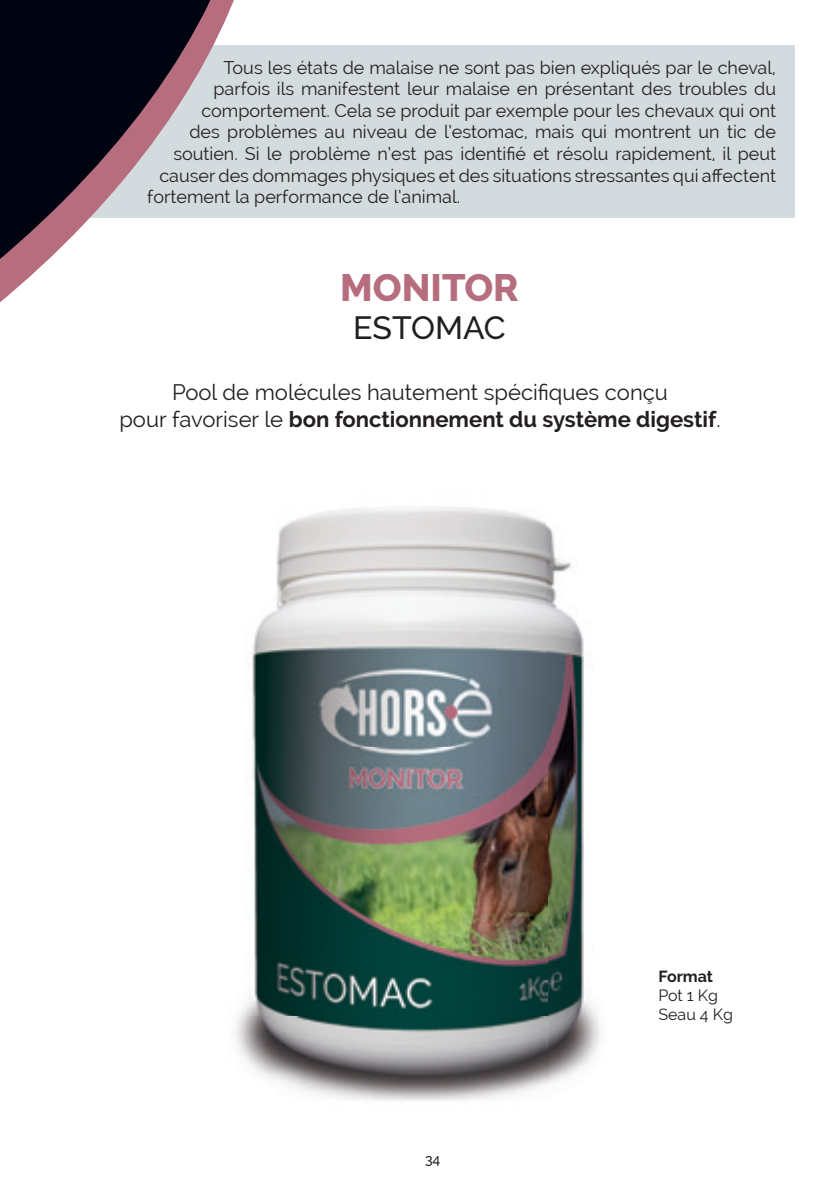
<style>
.page{position:relative;width:840px;height:1191px;background:#fff}
.page>*{position:absolute;margin:0;border:0;box-sizing:border-box;transform-origin:0 0}
.t1{font:800 38px "Raleway";color:#b66e7e}
.t2{font:500 32px "Raleway";color:#231f20}
.t3{font:22px/26.4px "Raleway";color:#231f20;text-align:center}
.t4{font:18px "Raleway";color:#231f20}
.t5{font:16px/19.2px "Raleway";color:#231f20}
.t6{font:700 16px "Raleway";color:#231f20}
.t7{font:500 14px "Raleway";color:#231f20}
.s1{font-weight:700}
</style>
<div class="page">
<div style="left:45px;top:45px;width:749px;height:172px;background:#d4dbdf"></div>
<img style="left:236px;top:507px;width:364px;height:594px">
<svg style="left:0;top:0;width:276px;height:302px"></svg>
<p class="t4" style="left:223px;top:57px;width:553px">Tous les états de malaise ne sont pas bien expliqués par le cheval,</p>
<p class="t4" style="left:213px;top:78px;width:564px">parfois ils manifestent leur malaise en présentant des troubles du</p>
<p class="t4" style="left:201px;top:100px;width:576px">comportement. Cela se produit par exemple pour les chevaux qui ont</p>
<p class="t4" style="left:189px;top:122px;width:587px">des problèmes au niveau de l’estomac, mais qui montrent un tic de</p>
<p class="t4" style="left:173px;top:143px;width:604px">soutien. Si le problème n’est pas identifié et résolu rapidement, il peut</p>
<p class="t4" style="left:159px;top:165px;width:618px">causer des dommages physiques et des situations stressantes qui affectent</p>
<p class="t4" style="left:147px;top:186px;width:314px">fortement la performance de l’animal.</p>
<h1 class="t1" style="left:340px;top:266px;width:180px">MONITOR</h1>
<h2 class="t2" style="left:353px;top:309px;width:154px">ESTOMAC</h2>
<p class="t3" style="left:119px;top:379px;width:602px">Pool de molécules hautement spécifiques conçu<br>pour favoriser le <span class="s1">bon fonctionnement du système digestif</span>.</p>
<p class="t7" style="left:425px;top:1151px;width:17px">34</p>
<p class="t6" style="left:658px;top:966px;width:56px">Format</p>
<p class="t5" style="left:658px;top:985px;width:76px">Pot 1 Kg<br>Seau 4 Kg</p>
</div>
